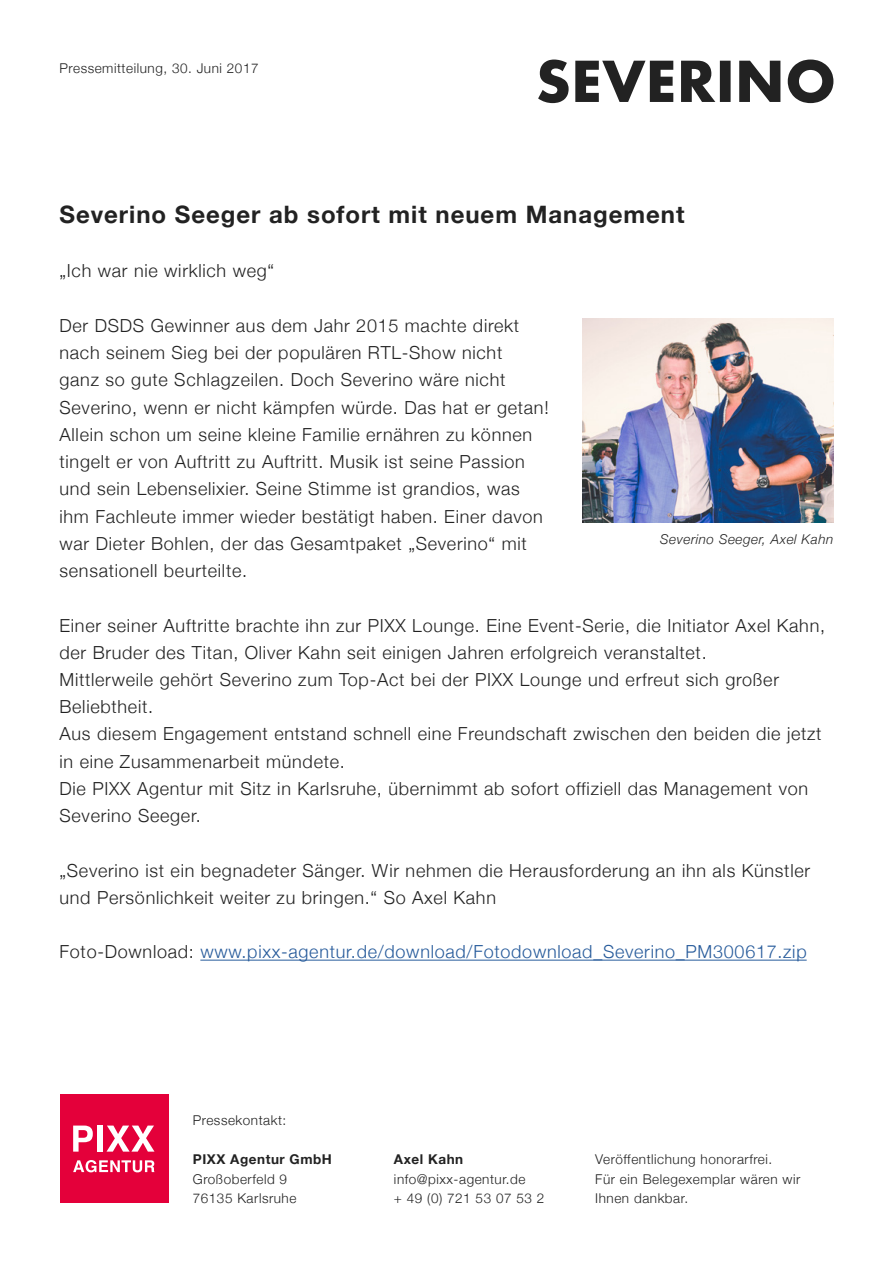
<style>
.page{position:relative;width:893px;height:1263px;background:#fff}
.page>*{position:absolute;margin:0;border:0;box-sizing:border-box;transform-origin:0 0}
.Standard__Web{font:700 24px "Helvetica Neue";letter-spacing:.04em;color:#222}
.Standard__Web-2{font:300 18px/27.3px "Helvetica Neue";letter-spacing:.04em;color:#222}
.Standard__Web-3{font:300 18px "Helvetica Neue";letter-spacing:.04em;color:#275b9b}
.t1{font:300 13.5px/19.5px "Helvetica Neue";letter-spacing:.04em;color:#222}
.t2{font:700 13.5px "Helvetica Neue";letter-spacing:.04em;color:#222}
.t3{font:italic 300 13.5px "Helvetica Neue";letter-spacing:.04em;color:#222}
.s1{color:#222}
</style>
<div class="page">
<div style="left:60px;top:1094px;width:108px;height:109px;background:#e4003a"></div>
<svg style="left:73px;top:1125px;width:20px;height:26px"></svg>
<div style="left:97px;top:1125px;width:6px;height:26px;background:#fff"></div>
<svg style="left:107px;top:1125px;width:47px;height:26px"></svg>
<svg style="left:73px;top:1160px;width:81px;height:12px"></svg>
<hr style="left:200px;top:960px;width:607px;height:1px;background:#275b9b">
<svg style="left:538px;top:60px;width:295px;height:43px"></svg>
<img style="left:583px;top:319px;width:250px;height:203px">
<p class="t1" style="left:60px;top:57px;width:201px">Pressemitteilung, 30. Juni 2017</p>
<p class="Standard__Web" style="left:60px;top:196px;width:626px">Severino Seeger ab sofort mit neuem Management</p>
<p class="Standard__Web-2" style="left:60px;top:256px;width:216px">„Ich war nie wirklich weg“</p>
<p class="Standard__Web-2" style="left:60px;top:310px;width:491px">Der DSDS Gewinner aus dem Jahr 2015 machte direkt nach seinem Sieg bei der populären RTL-Show nicht<br>ganz so gute Schlagzeilen. Doch Severino wäre nicht Severino, wenn er nicht kämpfen würde. Das hat er getan!<br>Allein schon um seine kleine Familie ernähren zu können tingelt er von Auftritt zu Auftritt. Musik ist seine Passion und sein Lebenselixier. Seine Stimme ist grandios, was ihm Fachleute immer wieder bestätigt haben. Einer davon war Dieter Bohlen, der das Gesamtpaket „Severino“ mit sensationell beurteilte.</p>
<p class="t3" style="left:660px;top:528px;width:175px">Severino Seeger, Axel Kahn</p>
<p class="Standard__Web-2" style="left:60px;top:610px;width:767px">Einer seiner Auftritte brachte ihn zur PIXX Lounge. Eine Event-Serie, die Initiator Axel Kahn, der Bruder des Titan, Oliver Kahn seit einigen Jahren erfolgreich veranstaltet.</p>
<p class="Standard__Web-2" style="left:60px;top:665px;width:721px">Mittlerweile gehört Severino zum Top-Act bei der PIXX Lounge und erfreut sich großer<br>Beliebtheit.</p>
<p class="Standard__Web-2" style="left:60px;top:719px;width:763px">Aus diesem Engagement entstand schnell eine Freundschaft zwischen den beiden die jetzt in eine Zusammenarbeit mündete.</p>
<p class="Standard__Web-2" style="left:60px;top:773px;width:750px">Die PIXX Agentur mit Sitz in Karlsruhe, übernimmt ab sofort offiziell das Management von<br>Severino Seeger.</p>
<p class="Standard__Web-2" style="left:60px;top:855px;width:752px">„Severino ist ein begnadeter Sänger. Wir nehmen die Herausforderung an ihn als Künstler und Persönlichkeit weiter zu bringen.“ So Axel Kahn</p>
<p class="Standard__Web-3" style="left:60px;top:937px;width:749px"><span class="s1">Foto-Download:</span> www.pixx-agentur.de/download/Fotodownload_Severino_PM300617.zip</p>
<p class="t1" style="left:193px;top:1110px;width:95px">Pressekontakt:</p>
<p class="t2" style="left:193px;top:1149px;width:141px">PIXX Agentur GmbH</p>
<p class="t1" style="left:193px;top:1168px;width:96px">Großoberfeld 9</p>
<p class="t1" style="left:193px;top:1188px;width:105px">76135 Karlsruhe</p>
<p class="t2" style="left:394px;top:1149px;width:71px">Axel Kahn</p>
<p class="t1" style="left:394px;top:1168px;width:133px">info@pixx-agentur.de</p>
<p class="t1" style="left:394px;top:1188px;width:152px">+ 49 (0) 721 53 07 53 2</p>
<p class="t1" style="left:595px;top:1149px;width:178px">Veröffentlichung honorarfrei.</p>
<p class="t1" style="left:595px;top:1168px;width:207px">Für ein Belegexemplar wären wir<br>Ihnen dankbar.</p>
</div>
